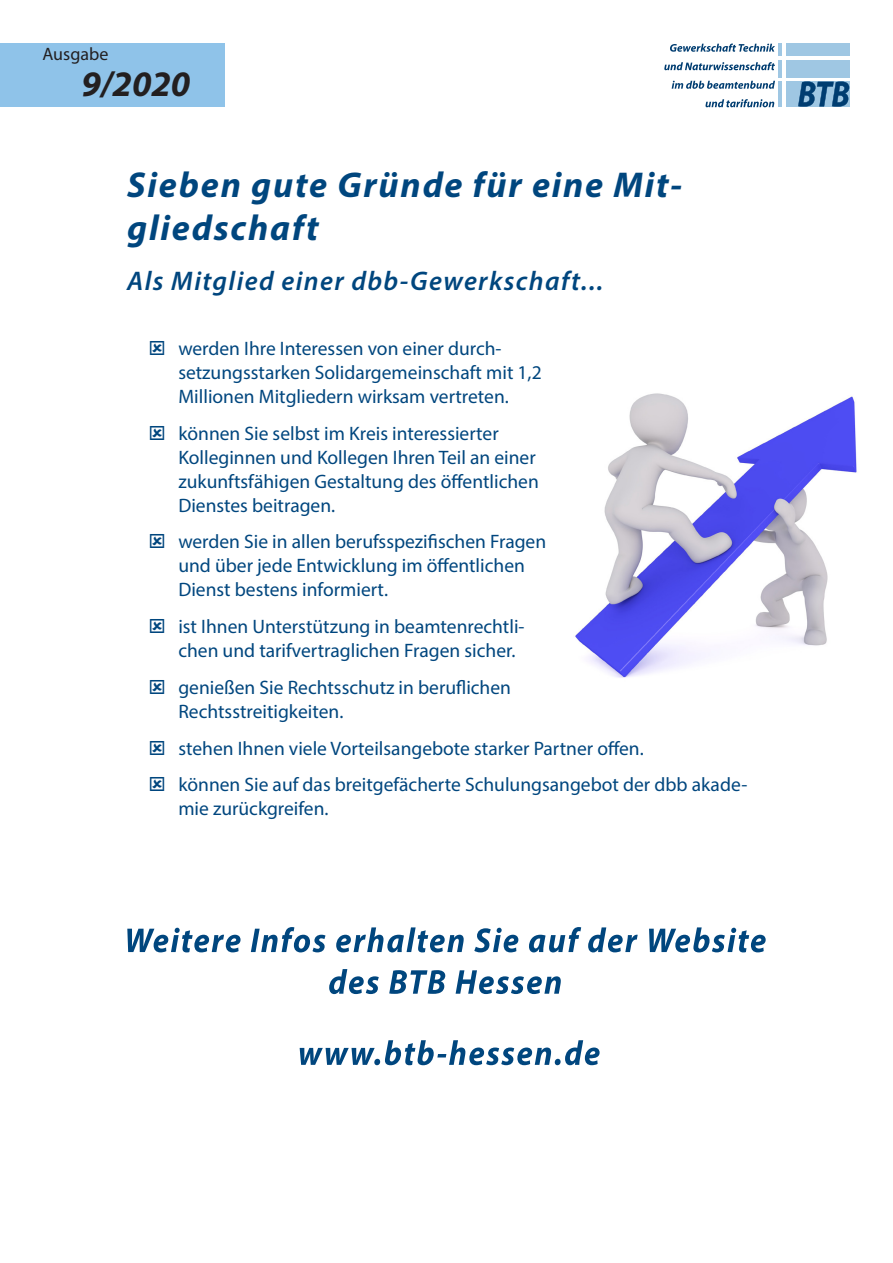
<style>
.page{position:relative;width:893px;height:1263px;background:#fff}
.page>*{position:absolute;margin:0;border:0;box-sizing:border-box;transform-origin:0 0}
.Titel_2sp{font:italic 700 36px/43.2px "Myriad Pro";letter-spacing:.05em;color:#00467e}
.t1{font:italic 700 36px "Myriad Pro";color:#231f20}
.Untertitel{font:italic 600 27px "Myriad Pro";letter-spacing:.05em;color:#00467e}
.t2{font:19.5px/24px "Myriad Pro";color:#00467e}
.t3{font:18px "Myriad Pro";color:#231f20}
</style>
<div class="page">
<div style="left:0;top:44px;width:225px;height:63px;background:#8fc3e9"></div>
<div style="left:786px;top:44px;width:63px;height:12px;background:#9fc7e3"></div>
<div style="left:786px;top:60px;width:63px;height:18px;background:#9fc7e3"></div>
<div style="left:786px;top:82px;width:63px;height:25px;background:#9fc7e3"></div>
<svg style="left:798px;top:81px;width:51px;height:26px"></svg>
<hr style="left:779px;top:60px;width:3px;height:18px;background:#9fc7e3">
<hr style="left:779px;top:82px;width:3px;height:25px;background:#9fc7e3">
<svg style="left:670px;top:44px;width:112px;height:12px"></svg>
<svg style="left:664px;top:62px;width:111px;height:8px"></svg>
<svg style="left:672px;top:81px;width:103px;height:8px"></svg>
<svg style="left:705px;top:99px;width:69px;height:8px"></svg>
<svg style="left:300px;top:1040px;width:300px;height:25px"></svg>
<svg style="left:329px;top:969px;width:232px;height:25px"></svg>
<svg style="left:127px;top:927px;width:639px;height:25px"></svg>
<img style="left:575px;top:393px;width:282px;height:285px">
<p class="t3" style="left:43px;top:43px;width:67px">Ausgabe</p>
<h1 class="t1" style="left:81px;top:61px;width:111px">9/2020</h1>
<p class="Titel_2sp" style="left:127px;top:162px;width:556px">Sieben gute Gründe für eine Mit&shy;gliedschaft</p>
<p class="Untertitel" style="left:127px;top:263px;width:477px">Als Mitglied einer dbb-Gewerkschaft...</p>
<p class="t2" style="left:178px;top:336px;width:365px">werden Ihre Interessen von einer durch&shy;setzungsstarken Solidargemeinschaft mit 1,2<br>Millionen Mitgliedern wirksam vertreten.</p>
<p class="t2" style="left:178px;top:421px;width:362px">können Sie selbst im Kreis interessierter Kolleginnen und Kollegen Ihren Teil an einer zukunftsfähigen Gestaltung des öffentlichen Dienstes beitragen.</p>
<p class="t2" style="left:178px;top:529px;width:369px">werden Sie in allen berufsspezifischen Fragen und über jede Entwicklung im öffentlichen<br>Dienst bestens informiert.</p>
<p class="t2" style="left:178px;top:614px;width:348px">ist Ihnen Unterstützung in beamtenrechtli&shy;chen und tarifvertraglichen Fragen sicher.</p>
<p class="t2" style="left:178px;top:675px;width:334px">genießen Sie Rechtsschutz in beruflichen<br>Rechtsstreitigkeiten.</p>
<p class="t2" style="left:178px;top:736px;width:467px">stehen Ihnen viele Vorteilsangebote starker Partner offen.</p>
<p class="t2" style="left:178px;top:772px;width:570px">können Sie auf das breitgefächerte Schulungsangebot der dbb akade&shy;mie zurückgreifen.</p>
</div>
